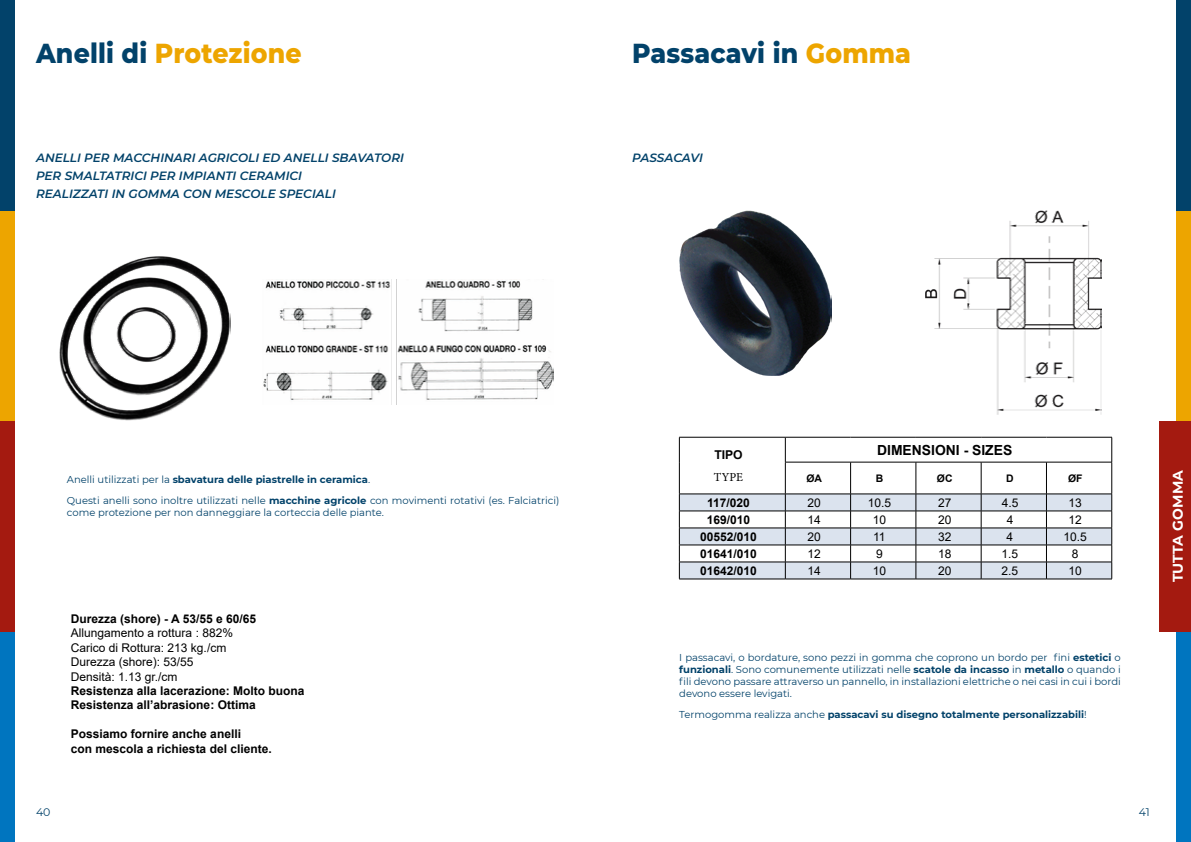
<style>
.page{position:relative;width:1191px;height:842px;background:#fff}
.page>*{position:absolute;margin:0;border:0;box-sizing:border-box;transform-origin:0 0}
.t1{font:800 28px "Montserrat";letter-spacing:.005em;color:#eda500;scale:.9 1}
.t2{font:800 28px "Montserrat";letter-spacing:.005em;color:#02426a;scale:.9 1}
.t3{font:700 14px "Montserrat";letter-spacing:.01em;color:#fff}
.t4{font:700 13.9px "Arial";color:#000}
.t5{font:700 12.2px "Arial";color:#000}
.t6{font:12.2px "Minion Pro";color:#000}
.t7{font:700 12px/14.4px "Arial";color:#000}
.t8{font:12px/14.4px "Arial";color:#000}
.t9{font:italic 600 12px/18px "Montserrat";color:#02426a}
.t10{font:11px "Montserrat";color:#02426a}
.t11{font:700 10.4px "Arial";color:#000}
.t12{font:10px/12px "Montserrat";color:#02426a}
.t13{font:700 10px "Montserrat";color:#02426a}
.s1{color:#02426a}
.s2{color:#eda500}
.s3{font-weight:700}
.s4{font-weight:400}
</style>
<div class="page">
<img style="left:59px;top:256px;width:171px;height:165px">
<img style="left:263px;top:279px;width:290px;height:125px">
<div style="left:0;top:631px;width:14px;height:211px;background:#0075bf"></div>
<div style="left:0;top:421px;width:14px;height:210px;background:#a41a10"></div>
<div style="left:0;top:210px;width:14px;height:211px;background:#eda500"></div>
<div style="left:0;top:0;width:14px;height:210px;background:#02426a"></div>
<img style="left:679px;top:210px;width:152px;height:166px">
<img style="left:925px;top:210px;width:176px;height:205px">
<hr style="left:679px;top:437px;width:106px;height:1px;background:#000">
<svg style="left:679px;top:437px;width:1px;height:25px"></svg>
<hr style="left:785px;top:437px;width:65px;height:1px;background:#000">
<svg style="left:785px;top:437px;width:1px;height:25px"></svg>
<hr style="left:850px;top:437px;width:66px;height:1px;background:#000">
<hr style="left:916px;top:437px;width:65px;height:1px;background:#000">
<hr style="left:981px;top:437px;width:65px;height:1px;background:#000">
<hr style="left:1046px;top:437px;width:66px;height:1px;background:#000">
<svg style="left:1111px;top:437px;width:1px;height:25px"></svg>
<hr style="left:679px;top:462px;width:1px;height:32px;background:#000">
<hr style="left:785px;top:462px;width:65px;height:1px;background:#000">
<hr style="left:785px;top:462px;width:1px;height:32px;background:#000">
<hr style="left:850px;top:462px;width:66px;height:1px;background:#000">
<hr style="left:850px;top:462px;width:1px;height:32px;background:#000">
<hr style="left:916px;top:462px;width:65px;height:1px;background:#000">
<hr style="left:915px;top:462px;width:1px;height:32px;background:#000">
<hr style="left:981px;top:462px;width:65px;height:1px;background:#000">
<hr style="left:981px;top:462px;width:1px;height:32px;background:#000">
<hr style="left:1046px;top:462px;width:66px;height:1px;background:#000">
<hr style="left:1046px;top:462px;width:1px;height:32px;background:#000">
<hr style="left:1111px;top:462px;width:1px;height:32px;background:#000">
<svg style="left:679px;top:494px;width:433px;height:85px"></svg>
<hr style="left:679px;top:579px;width:106px;height:1px;background:#000">
<hr style="left:785px;top:579px;width:65px;height:1px;background:#000">
<hr style="left:850px;top:579px;width:66px;height:1px;background:#000">
<hr style="left:916px;top:579px;width:65px;height:1px;background:#000">
<hr style="left:981px;top:579px;width:65px;height:1px;background:#000">
<hr style="left:1046px;top:579px;width:66px;height:1px;background:#000">
<hr style="left:679px;top:562px;width:106px;height:1px;background:#000">
<hr style="left:785px;top:562px;width:65px;height:1px;background:#000">
<hr style="left:850px;top:562px;width:66px;height:1px;background:#000">
<hr style="left:916px;top:562px;width:65px;height:1px;background:#000">
<hr style="left:981px;top:562px;width:65px;height:1px;background:#000">
<hr style="left:1046px;top:562px;width:66px;height:1px;background:#000">
<div style="left:1176px;top:631px;width:15px;height:211px;background:#0075bf"></div>
<div style="left:1176px;top:210px;width:15px;height:211px;background:#eda500"></div>
<div style="left:1176px;top:0;width:15px;height:210px;background:#02426a"></div>
<div style="left:1160px;top:421px;width:31px;height:210px;background:#a41a10"></div>
<h1 class="t1" style="left:36px;top:33px;width:297px"><span class="s1">Anelli di</span> Protezione</h1>
<p class="t9" style="left:36px;top:148px;width:369px">ANELLI PER MACCHINARI AGRICOLI ED ANELLI SBAVATORI<br>PER SMALTATRICI PER IMPIANTI CERAMICI<br>REALIZZATI IN GOMMA CON MESCOLE SPECIALI</p>
<h1 class="t2" style="left:632px;top:33px;width:311px">Passacavi in <span class="s2">Gomma</span></h1>
<p class="t9" style="left:632px;top:148px;width:72px">PASSACAVI</p>
<p class="t12" style="left:67px;top:469px;width:494px;line-height:20.5px">Anelli utilizzati per la <span class="s3">sbavatura delle piastrelle in ceramica</span>.<br>Questi anelli sono inoltre utilizzati nelle <span class="s3">macchine agricole</span> con movimenti rotativi (es. Falciatrici)</p>
<p class="t12" style="left:67px;top:506px;width:318px">come protezione per non danneggiare la corteccia delle piante.</p>
<p class="t7" style="left:71px;top:612px;width:187px">Durezza (shore) - A 53/55 e 60/65</p>
<p class="t8" style="left:71px;top:626px;width:164px">Allungamento a rottura : 882%<br>Carico di Rottura: 213 kg./cm<br>Durezza (shore): 53/55<br>Densità: 1.13 gr./cm</p>
<p class="t7" style="left:71px;top:684px;width:235px">Resistenza alla lacerazione: Molto buona<br>Resistenza all’abrasione: Ottima</p>
<p class="t7" style="left:71px;top:727px;width:202px">Possiamo fornire anche anelli<br>con mescola a richiesta del cliente.</p>
<p class="t5" style="left:714px;top:446px;width:30px">TIPO</p>
<p class="t6" style="left:714px;top:469px;width:31px">TYPE</p>
<h3 class="t4" style="left:877px;top:440px;width:137px">DIMENSIONI - SIZES</h3>
<p class="t11" style="left:806px;top:471px;width:17px">ØA</p>
<p class="t11" style="left:875px;top:471px;width:9px">B</p>
<p class="t11" style="left:937px;top:471px;width:17px">ØC</p>
<p class="t11" style="left:1006px;top:471px;width:9px">D</p>
<p class="t11" style="left:1068px;top:471px;width:16px">ØF</p>
<p class="t7" style="left:707px;top:495px;width:44px">117/020</p>
<p class="t8" style="left:807px;top:495px;width:15px">20</p>
<p class="t8" style="left:867px;top:495px;width:25px">10.5</p>
<p class="t8" style="left:938px;top:495px;width:15px">27</p>
<p class="t8" style="left:1001px;top:495px;width:18px">4.5</p>
<p class="t8" style="left:1068px;top:495px;width:15px">13</p>
<p class="t7" style="left:707px;top:512px;width:45px">169/010</p>
<p class="t8" style="left:807px;top:512px;width:15px">14</p>
<p class="t8" style="left:872px;top:512px;width:15px">10</p>
<p class="t8" style="left:938px;top:512px;width:15px">20</p>
<p class="t8" style="left:1006px;top:512px;width:8px">4</p>
<p class="t8" style="left:1068px;top:512px;width:15px">12</p>
<p class="t7" style="left:700px;top:529px;width:58px">00552/010</p>
<p class="t8" style="left:807px;top:529px;width:15px">20</p>
<p class="t8" style="left:873px;top:529px;width:14px">11</p>
<p class="t8" style="left:938px;top:529px;width:15px">32</p>
<p class="t8" style="left:1006px;top:529px;width:8px">4</p>
<p class="t8" style="left:1063px;top:529px;width:25px">10.5</p>
<p class="t7" style="left:700px;top:546px;width:58px">01641/010</p>
<p class="t8" style="left:807px;top:546px;width:15px">12</p>
<p class="t8" style="left:876px;top:546px;width:8px">9</p>
<p class="t8" style="left:938px;top:546px;width:15px">18</p>
<p class="t8" style="left:1001px;top:546px;width:18px">1.5</p>
<p class="t8" style="left:1072px;top:546px;width:8px">8</p>
<p class="t7" style="left:700px;top:563px;width:58px">01642/010</p>
<p class="t8" style="left:807px;top:563px;width:15px">14</p>
<p class="t8" style="left:872px;top:563px;width:15px">10</p>
<p class="t8" style="left:938px;top:563px;width:15px">20</p>
<p class="t8" style="left:1001px;top:563px;width:18px">2.5</p>
<p class="t8" style="left:1068px;top:563px;width:15px">10</p>
<p class="t12" style="left:679px;top:651px;width:443px;text-align:justify">I passacavi, o bordature, sono pezzi in gomma che coprono un bordo per fini <span class="s3">estetici</span> o <span class="s3">funzionali</span>. Sono comunemente utilizzati nelle <span class="s3">scatole da incasso</span> in <span class="s3">metallo</span> o quando i fili devono passare attraverso un pannello, in installazioni elettriche o nei casi in cui i bordi devono essere levigati.</p>
<p class="t13" style="left:679px;top:707px;width:409px"><span class="s4">Termogomma realizza anche</span> passacavi su disegno totalmente personalizzabili<span class="s4">!</span></p>
<p class="t10" style="left:36px;top:804px;width:16px">40</p>
<p class="t10" style="left:1138px;top:804px;width:12px">41</p>
<h2 class="t3" style="left:1167px;top:582px;width:114px;rotate:-90deg">TUTTA GOMMA</h2>
</div>
